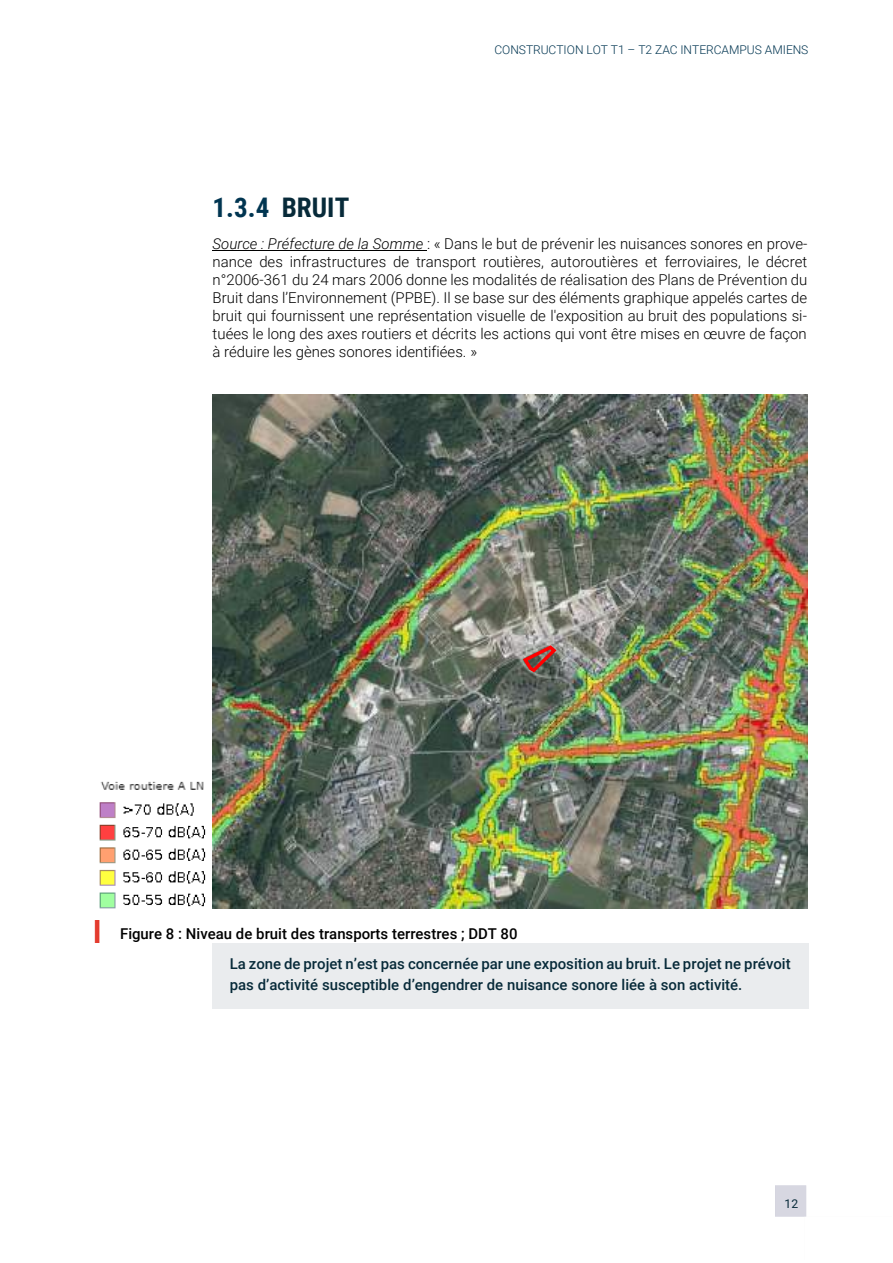
<style>
.page{position:relative;width:893px;height:1263px;background:#fff}
.page>*{position:absolute;margin:0;border:0;box-sizing:border-box;transform-origin:0 0}
.t1{font:700 27px "Roboto Condensed";color:#003551}
.t2{font:300 15px/18px "Roboto";color:#000;text-align:justify}
.t3{font:500 15px/21.8px "Roboto";color:#072a39}
.t4{font:500 15px "Roboto";color:#000}
.t5{font:300 12px "Roboto";color:#003551}
.t6{font:12px "Roboto";color:#072a39}
.s1{color:#072a39}
.s2{font-style:italic}
</style>
<div class="page">
<img style="left:776px;top:1185px;width:31px;height:32px">
<hr style="left:213px;top:250px;width:214px;height:1px;background:#000">
<div style="left:222px;top:953px;width:577px;height:23px;background:#eaecee"></div>
<div style="left:213px;top:944px;width:9px;height:9px;background:#eaecee"></div>
<div style="left:222px;top:944px;width:577px;height:9px;background:#eaecee"></div>
<div style="left:799px;top:944px;width:9px;height:9px;background:#eaecee"></div>
<div style="left:213px;top:953px;width:9px;height:23px;background:#eaecee"></div>
<div style="left:799px;top:953px;width:9px;height:23px;background:#eaecee"></div>
<div style="left:222px;top:976px;width:577px;height:23px;background:#eaecee"></div>
<div style="left:213px;top:999px;width:9px;height:9px;background:#eaecee"></div>
<div style="left:222px;top:999px;width:577px;height:9px;background:#eaecee"></div>
<div style="left:799px;top:999px;width:9px;height:9px;background:#eaecee"></div>
<div style="left:213px;top:976px;width:9px;height:23px;background:#eaecee"></div>
<div style="left:799px;top:976px;width:9px;height:23px;background:#eaecee"></div>
<img style="left:99px;top:774px;width:114px;height:135px">
<img style="left:213px;top:395px;width:595px;height:513px">
<img style="left:94px;top:920px;width:6px;height:23px">
<svg style="left:521px;top:643px;width:38px;height:31px"></svg>
<p class="t5" style="left:494px;top:43px;width:315px">CONSTRUCTION LOT T1 – T2 ZAC INTERCAMPUS AMIENS</p>
<h1 class="t1" style="left:213px;top:192px;width:138px">1.3.4 <span class="s1">BRUIT</span></h1>
<p class="t2" style="left:213px;top:235px;width:596px"><span class="s2">Source : Préfecture de la Somme</span> : « Dans le but de prévenir les nuisances sonores en prove&shy;nance des infrastructures de transport routières, autoroutières et ferroviaires, le décret n°2006-361 du 24 mars 2006 donne les modalités de réalisation des Plans de Prévention du Bruit dans l’Environnement (PPBE). Il se base sur des éléments graphique appelés cartes de bruit qui fournissent une représentation visuelle de l'exposition au bruit des populations si&shy;tuées le long des axes routiers et décrits les actions qui vont être mises en œuvre de façon à réduire les gènes sonores identifiées. »</p>
<p class="t4" style="left:120px;top:925px;width:399px">Figure 8 : Niveau de bruit des transports terrestres ; DDT 80</p>
<p class="t3" style="left:230px;top:953px;width:562px">La zone de projet n’est pas concernée par une exposition au bruit. Le projet ne prévoit pas d’activité susceptible d’engendrer de nuisance sonore liée à son activité.</p>
<p class="t6" style="left:785px;top:1197px;width:15px">12</p>
</div>
